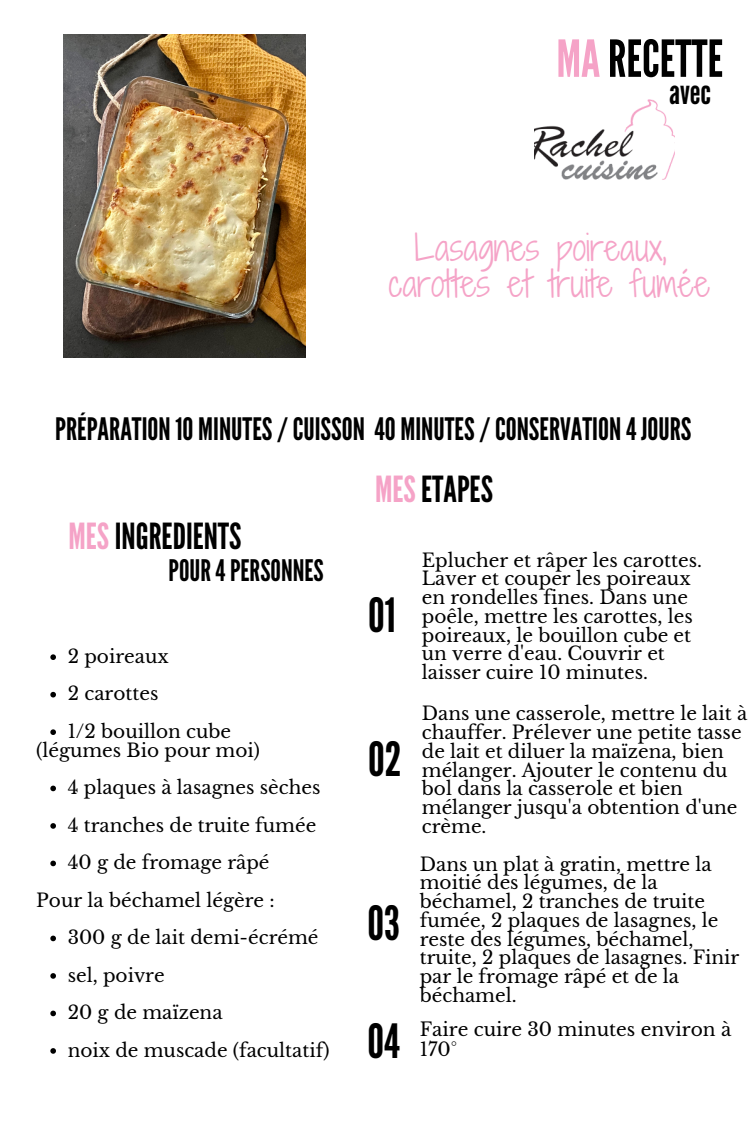
<style>
.page{position:relative;width:750px;height:1125px;background:#fff}
.page>*{position:absolute;margin:0;border:0;box-sizing:border-box;transform-origin:0 0}
.t1{font:51px "League Gothic";color:#000}
.t2{font:47.12px "League Gothic";color:#000}
.t3{font:35.88px "League Gothic";color:#000}
.t4{font:34.62px/35.8px "Shadows Into Light Two";color:#f5a3c7;text-align:center}
.t5{font:33.38px "League Gothic";color:#000}
.t6{font:30.88px "League Gothic";color:#000}
.t7{font:29.62px "League Gothic";color:#000}
.t8{font:18.62px/19.8px "Libre Baskerville";color:#000}
.t9{font:18.5px/18.8px "Libre Baskerville";color:#000}
.s1{color:#f5a3c7}
</style>
<div class="page">
<img style="left:534px;top:99px;width:141px;height:81px">
<img style="left:63px;top:35px;width:243px;height:323px">
<svg style="left:50px;top:654px;width:6px;height:6px"></svg>
<svg style="left:50px;top:692px;width:6px;height:6px"></svg>
<svg style="left:50px;top:729px;width:6px;height:6px"></svg>
<svg style="left:50px;top:786px;width:6px;height:5px"></svg>
<svg style="left:50px;top:823px;width:6px;height:6px"></svg>
<svg style="left:50px;top:861px;width:6px;height:5px"></svg>
<svg style="left:50px;top:936px;width:6px;height:5px"></svg>
<svg style="left:50px;top:973px;width:6px;height:6px"></svg>
<svg style="left:50px;top:1011px;width:6px;height:5px"></svg>
<svg style="left:50px;top:1048px;width:6px;height:6px"></svg>
<h1 class="t1" style="left:556px;top:29px;width:168px"><span class="s1">MA</span>RECETTE</h1>
<h3 class="t5" style="left:669px;top:73px;width:43px">avec</h3>
<h3 class="t4" style="left:388px;top:230px;width:323px">Lasagnes poireaux, carottes et truite fumée</h3>
<h3 class="t6" style="left:55px;top:411px;width:638px">PRÉPARATION10 MINUTES/CUISSON 40 MINUTES/CONSERVATION4JOURS</h3>
<h3 class="t3" style="left:69px;top:515px;width:175px"><span class="s1">MES</span>INGREDIENTS</h3>
<h3 class="t7" style="left:169px;top:553px;width:157px">POUR4PERSONNES</h3>
<p class="t9" style="left:68px;top:638px;width:165px;line-height:37.5px">2 poireaux<br>2 carottes<br>1/2 bouillon cube</p>
<p class="t9" style="left:36px;top:741px;width:225px">(légumes Bio pour moi)</p>
<p class="t9" style="left:68px;top:769px;width:254px;line-height:37.5px">4 plaques à lasagnes sèches<br>4 tranches de truite fumée<br>40 g de fromage râpé</p>
<p class="t9" style="left:36px;top:891px;width:240px">Pour la béchamel légère :</p>
<p class="t9" style="left:68px;top:919px;width:263px;line-height:37.5px">300 g de lait demi-écrémé sel, poivre<br>20 g de maïzena<br>noix de muscade (facultatif)</p>
<h3 class="t3" style="left:375px;top:468px;width:120px"><span class="s1">MES</span>ETAPES</h3>
<h2 class="t2" style="left:368px;top:588px;width:29px">01</h2>
<h2 class="t2" style="left:368px;top:732px;width:35px">02</h2>
<h2 class="t2" style="left:368px;top:896px;width:34px">03</h2>
<h2 class="t2" style="left:368px;top:1014px;width:34px">04</h2>
<p class="t9" style="left:422px;top:551px;width:282px">Eplucher et râper les carottes.<br>Laver et couper les poireaux en rondelles fines. Dans une poêle, mettre les carottes, les poireaux, le bouillon cube et un verre d'eau. Couvrir et laisser cuire 10 minutes.</p>
<p class="t9" style="left:422px;top:704px;width:327px">Dans une casserole, mettre le lait à chauffer. Prélever une petite tasse de lait et diluer la maïzena, bien mélanger. Ajouter le contenu du bol dans la casserole et bien mélanger jusqu'a obtention d'une crème.</p>
<p class="t9" style="left:420px;top:855px;width:321px">Dans un plat à gratin, mettre la moitié des légumes, de la béchamel, 2 tranches de truite fumée, 2 plaques de lasagnes, le reste des légumes, béchamel, truite, 2 plaques de lasagnes. Finir par le fromage râpé et de la béchamel.</p>
<p class="t8" style="left:420px;top:1020px;width:313px">Faire cuire 30 minutes environ à<br>170°</p>
</div>
